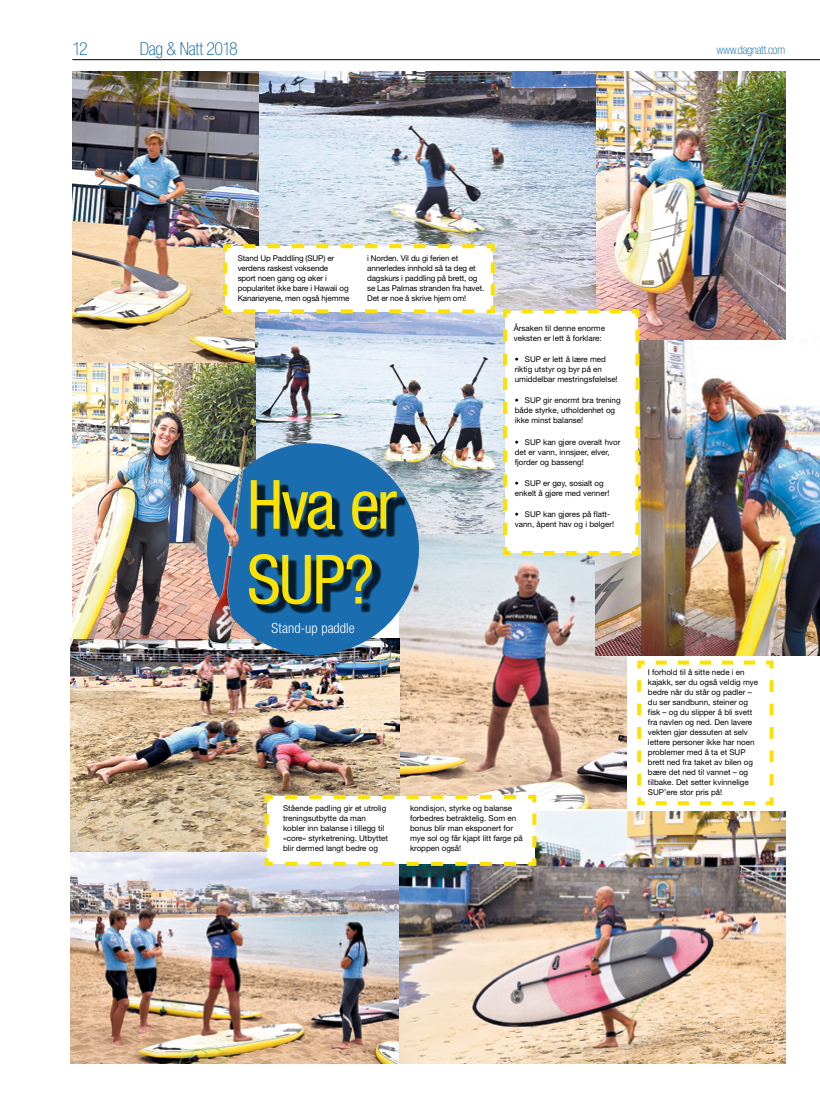
<style>
.page{position:relative;width:820px;height:1106px;background:#fff}
.page>*{position:absolute;margin:0;border:0;box-sizing:border-box;transform-origin:0 0}
.t1{font:condensed 68px/74.8px "Helvetica Neue LT Std";letter-spacing:-.03em;color:#fbe200}
.t2{font:100 condensed 18px "Helvetica Neue LT Std";letter-spacing:-.025em;color:#005da4}
.t3{font:300 condensed 14px "Helvetica Neue LT Std";color:#fff}
.t4{font:100 condensed 12px "Helvetica Neue LT Std";letter-spacing:-.02em;color:#005da4}
.t5{font:8px/10px "Helvetica Neue LT Std";color:#000}
</style>
<div class="page">
<img style="left:399px;top:557px;width:227px;height:251px">
<img style="left:71px;top:638px;width:328px;height:426px">
<img style="left:72px;top:71px;width:188px;height:292px">
<img style="left:399px;top:811px;width:386px;height:253px">
<img style="left:260px;top:71px;width:336px;height:171px">
<img style="left:595px;top:333px;width:224px;height:322px">
<img style="left:596px;top:71px;width:189px;height:268px">
<img style="left:72px;top:363px;width:149px;height:275px">
<div style="left:207px;top:443px;width:212px;height:212px;background:#1a6eb0;border-radius:50%"></div>
<img style="left:187px;top:420px;width:85px;height:227px">
<img style="left:189px;top:480px;width:32px;height:68px">
<hr style="left:72px;top:59px;width:747px;height:1px;background:#000">
<div style="left:254px;top:485px;width:152px;height:130px;background:#000;opacity:.75"></div>
<img style="left:221px;top:242px;width:420px;height:315px">
<svg style="left:637px;top:660px;width:137px;height:146px"></svg>
<svg style="left:262px;top:793px;width:276px;height:75px"></svg>
<h2 class="t2" style="left:72px;top:39px;width:17px">12</h2>
<h2 class="t2" style="left:140px;top:39px;width:99px">Dag &amp; Natt 2018</h2>
<h3 class="t4" style="left:716px;top:43px;width:70px">www.dagnatt.com</h3>
<p class="t5" style="left:238px;top:253px;width:113px">Stand Up Paddling (SUP) er verdens raskest voksende<br>sport noen gang og øker i popularitet ikke bare i Hawaii og<br>Kanariøyene, men også hjemme</p>
<p class="t5" style="left:367px;top:253px;width:119px">i Norden. Vil du gi ferien et annerledes innhold så ta deg et dagskurs i paddling på brett, og se Las Palmas stranden fra havet.<br>Det er noe å skrive hjem om!</p>
<h1 class="t1" style="left:247px;top:467px;width:151px">Hva er<br>SUP?</h1>
<h3 class="t3" style="left:271px;top:620px;width:85px">Stand-up paddle</h3>
<p class="t5" style="left:513px;top:323px;width:93px">Årsaken til denne enorme veksten er lett å forklare:</p>
<p class="t5" style="left:514px;top:354px;width:104px">• SUP er lett å lære med riktig utstyr og byr på en umiddelbar mestringsfølelse!</p>
<p class="t5" style="left:514px;top:395px;width:107px">• SUP gir enormt bra trening både styrke, utholdenhet og ikke minst balanse!</p>
<p class="t5" style="left:514px;top:437px;width:107px">• SUP kan gjøre overalt hvor det er vann, innsjøer, elver, fjorder og basseng!</p>
<p class="t5" style="left:514px;top:478px;width:96px">• SUP er gøy, sosialt og enkelt å gjøre med venner!</p>
<p class="t5" style="left:514px;top:509px;width:101px">• SUP kan gjøres på flatt&shy;vann, åpent hav og i bølger!</p>
<p class="t5" style="left:283px;top:802px;width:106px">Stående padling gir et utrolig treningsutbytte da man kobler inn balanse i tillegg til «core» styrketrening. Utbyttet blir dermed langt bedre og</p>
<p class="t5" style="left:410px;top:802px;width:114px">kondisjon, styrke og balanse forbedres betraktelig. Som en bonus blir man eksponert for mye sol og får kjapt litt farge på kroppen også!</p>
<p class="t5" style="left:647px;top:667px;width:112px">I forhold til å sitte nede i en kajakk, ser du også veldig mye bedre når du står og padler – du ser sandbunn, steiner og fisk – og du slipper å bli svett fra navlen og ned. Den lavere vekten gjør dessuten at selv lettere personer ikke har noen problemer med å ta et SUP brett ned fra taket av bilen og bære det ned til vannet – og tilbake. Det setter kvinnelige<br>SUP’ere stor pris på!</p>
</div>
